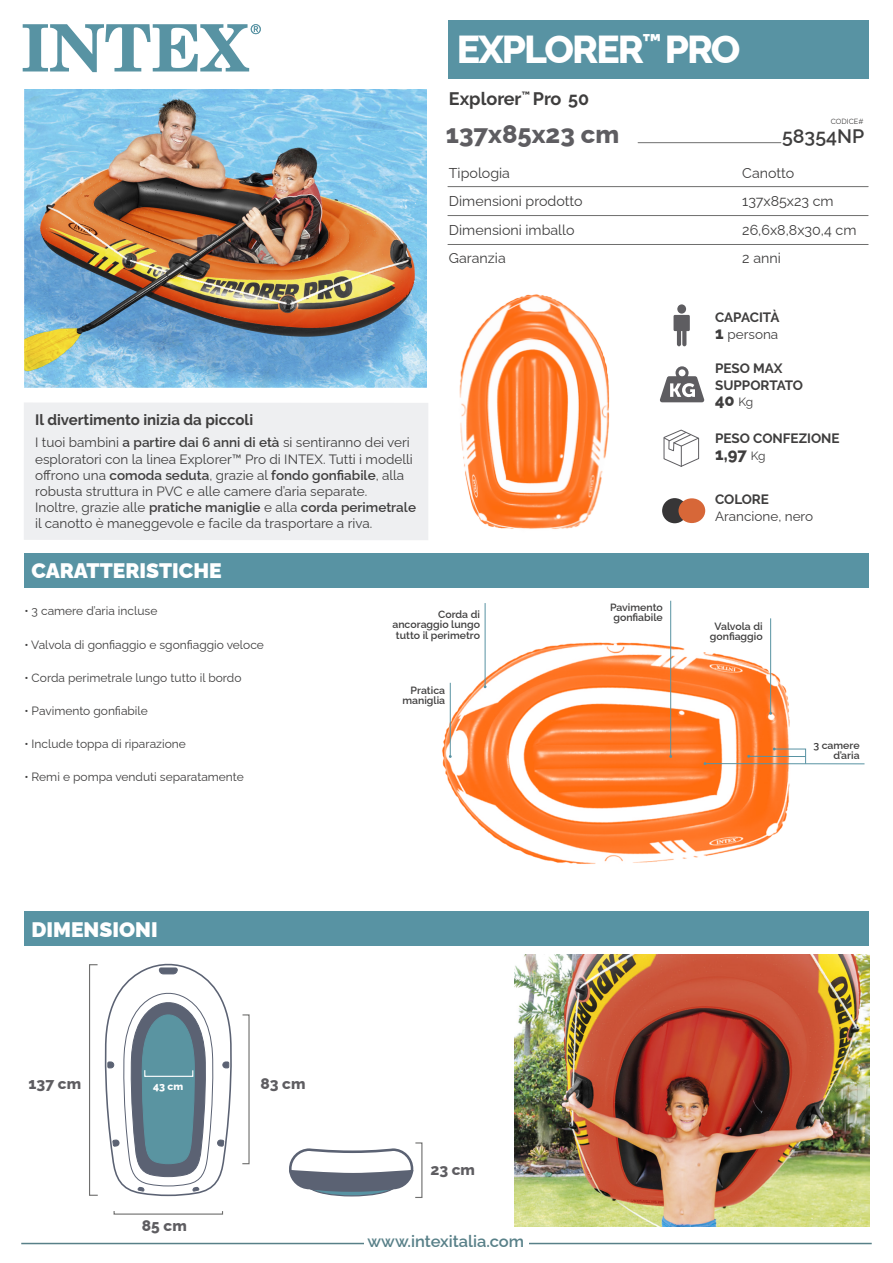
<style>
.page{position:relative;width:893px;height:1263px;background:#fff}
.page>*{position:absolute;margin:0;border:0;box-sizing:border-box;transform-origin:0 0}
.t1{font:800 39px "Raleway";letter-spacing:-.05em;color:#fff}
.t2{font:800 25.5px "Raleway";color:#5e5d61}
.t3{font:900 21px "Raleway";color:#fff}
.t4{font:600 19.5px "Raleway";color:#3f3e3e}
.t5{font:700 18px "Raleway";color:#3f3e3e}
.t6{font:600 16.5px "Raleway";color:#588088}
.t7{font:800 16.5px "Raleway";color:#3f3e3e}
.t8{font:800 15.45px "Raleway";color:#5e5d61}
.t9{font:700 15px "Raleway";color:#3f3e3e}
.t10{font:14.25px/28.5px "Raleway";color:#3f3e3e}
.t11{font:13.5px/16.2px "Raleway";color:#3f3e3e}
.t12{font:700 13.5px/16.5px "Raleway";color:#3f3e3e}
.t13{font:12px "Raleway";color:#3f3e3e}
.t14{font:600 10.5px/10.5px "Raleway";color:#3f3e3e;text-align:right}
.t15{font:800 10.5px "Raleway";color:#fff}
.t16{font:7.5px "Raleway";color:#3f3e3e}
.s1{font-weight:600}
.s2{font-weight:800;font-size:16.5px}
.s3{font-weight:400}
.s4{font-weight:400;font-size:12px}
</style>
<div class="page">
<img style="left:442px;top:613px;width:364px;height:251px">
<svg style="left:104px;top:963px;width:128px;height:234px"></svg>
<div style="left:24px;top:402px;width:404px;height:138px;background:#eeeff1"></div>
<div style="left:24px;top:553px;width:845px;height:35px;background:#5893a3"></div>
<div style="left:448px;top:21px;width:420px;height:58px;background:#5893a3"></div>
<svg style="left:23px;top:24px;width:238px;height:48px"></svg>
<hr style="left:448px;top:186px;width:420px;height:1px;background:#6f6f6e">
<hr style="left:448px;top:215px;width:420px;height:1px;background:#6f6f6e">
<hr style="left:448px;top:244px;width:420px;height:1px;background:#6f6f6e">
<hr style="left:21px;top:1243px;width:851px;height:1px;background:#588088">
<div style="left:364px;top:1232px;width:165px;height:14px;background:#fff"></div>
<hr style="left:638px;top:142px;width:143px;height:1px;background:#6f6f6e">
<div style="left:24px;top:912px;width:845px;height:34px;background:#5893a3"></div>
<svg style="left:663px;top:429px;width:37px;height:38px"></svg>
<svg style="left:660px;top:366px;width:45px;height:36px"></svg>
<svg style="left:289px;top:1149px;width:125px;height:48px"></svg>
<div style="left:114px;top:1210px;width:109px;height:5px;border:1px solid #6f6f6e"></div>
<div style="left:415px;top:1142px;width:7px;height:56px;border:1px solid #6f6f6e"></div>
<div style="left:89px;top:964px;width:9px;height:232px;border:1px solid #6f6f6e"></div>
<div style="left:242px;top:1014px;width:8px;height:150px;border:1px solid #6f6f6e"></div>
<div style="left:144px;top:1069px;width:49px;height:8px;border:1px solid #fff"></div>
<div style="left:662px;top:498px;width:25px;height:25px;background:#373637;border-radius:50%"></div>
<div style="left:678px;top:498px;width:27px;height:25px;background:#d76738;border-radius:50%"></div>
<div style="left:677px;top:304px;width:9px;height:10px;background:#5e5d61;border-radius:50%"></div>
<svg style="left:673px;top:315px;width:17px;height:31px"></svg>
<hr style="left:670px;top:601px;width:1px;height:155px;background:#5893a3">
<hr style="left:705px;top:763px;width:159px;height:1px;background:#5893a3">
<hr style="left:749px;top:756px;width:57px;height:1px;background:#5893a3">
<svg style="left:773px;top:748px;width:33px;height:16px"></svg>
<hr style="left:450px;top:683px;width:1px;height:73px;background:#5893a3">
<hr style="left:485px;top:603px;width:1px;height:84px;background:#5893a3">
<img style="left:24px;top:90px;width:403px;height:297px">
<img style="left:515px;top:955px;width:354px;height:271px">
<img style="left:459px;top:294px;width:151px;height:235px">
<hr style="left:770px;top:618px;width:1px;height:95px;background:#5893a3">
<h1 class="t1" style="left:457px;top:18px;width:285px">EXPLORER<sup>™</sup> PRO</h1>
<h3 class="t5" style="left:449px;top:89px;width:142px">Explorer<sup>™</sup> Pro 50</h3>
<p class="t16" style="left:831px;top:115px;width:34px">CODICE#</p>
<h2 class="t2" style="left:446px;top:113px;width:175px">137x85x23 cm</h2>
<h3 class="t4" style="left:782px;top:120px;width:84px">58354NP</h3>
<p class="t9" style="left:35px;top:411px;width:220px">Il divertimento inizia da piccoli</p>
<p class="t11" style="left:35px;top:433px;width:382px">I tuoi bambini <span class="s1">a partire dai 6 anni di età</span> si sentiranno dei veri esploratori con la linea Explorer™ Pro di INTEX. Tutti i modelli offrono una <span class="s1">comoda seduta</span>, grazie al <span class="s1">fondo gonfiabile</span>, alla robusta struttura in PVC e alle camere d’aria separate.<br>Inoltre, grazie alle <span class="s1">pratiche maniglie</span> e alla <span class="s1">corda perimetrale </span>il canotto è maneggevole e facile da trasportare a riva.</p>
<h3 class="t3" style="left:31px;top:554px;width:192px">CARATTERISTICHE</h3>
<p class="t10" style="left:449px;top:157px;width:135px">Tipologia<br>Dimensioni prodotto<br>Dimensioni imballo<br>Garanzia</p>
<p class="t10" style="left:742px;top:157px;width:116px">Canotto<br>137x85x23 cm<br>26,6x8,8x30,4 cm<br>2 anni</p>
<p class="t12" style="left:715px;top:309px;width:66px">CAPACITÀ<br><span class="s2">1</span> <span class="s3">persona</span></p>
<p class="t12" style="left:715px;top:360px;width:89px">PESO MAX<br>SUPPORTATO</p>
<p class="t7" style="left:715px;top:387px;width:40px">40 <span class="s4">Kg</span></p>
<p class="t12" style="left:715px;top:430px;width:126px">PESO CONFEZIONE</p>
<p class="t7" style="left:715px;top:441px;width:52px">1,97 <span class="s4">Kg</span></p>
<p class="t12" style="left:715px;top:491px;width:55px">COLORE</p>
<p class="t11" style="left:715px;top:506px;width:100px">Arancione, nero</p>
<p class="t13" style="left:24px;top:602px;width:135px">• 3 camere d’aria incluse</p>
<p class="t13" style="left:24px;top:635px;width:241px">• Valvola di gonfiaggio e sgonfiaggio veloce</p>
<p class="t13" style="left:24px;top:668px;width:219px">• Corda perimetrale lungo tutto il bordo</p>
<p class="t13" style="left:24px;top:701px;width:125px">• Pavimento gonfiabile</p>
<p class="t13" style="left:24px;top:734px;width:163px">• Include toppa di riparazione</p>
<p class="t13" style="left:24px;top:767px;width:221px">• Remi e pompa venduti separatamente</p>
<h3 class="t3" style="left:31px;top:913px;width:128px">DIMENSIONI</h3>
<p class="t8" style="left:29px;top:1071px;width:54px">137 cm</p>
<p class="t15" style="left:153px;top:1077px;width:32px">43 cm</p>
<p class="t8" style="left:261px;top:1071px;width:47px">83 cm</p>
<p class="t8" style="left:142px;top:1213px;width:46px">85 cm</p>
<p class="t14" style="left:392px;top:607px;width:89px">Corda di ancoraggio lungo tutto il perimetro</p>
<p class="t14" style="left:610px;top:601px;width:54px;text-align:center">Pavimento gonfiabile</p>
<p class="t14" style="left:402px;top:684px;width:44px">Pratica maniglia</p>
<p class="t14" style="left:710px;top:620px;width:54px;text-align:center">Valvola di gonfiaggio</p>
<p class="t14" style="left:813px;top:738px;width:48px">3 camere d’aria</p>
<p class="t8" style="left:430px;top:1157px;width:46px">23 cm</p>
<p class="t6" style="left:368px;top:1228px;width:158px">www.intexitalia.com</p>
</div>
